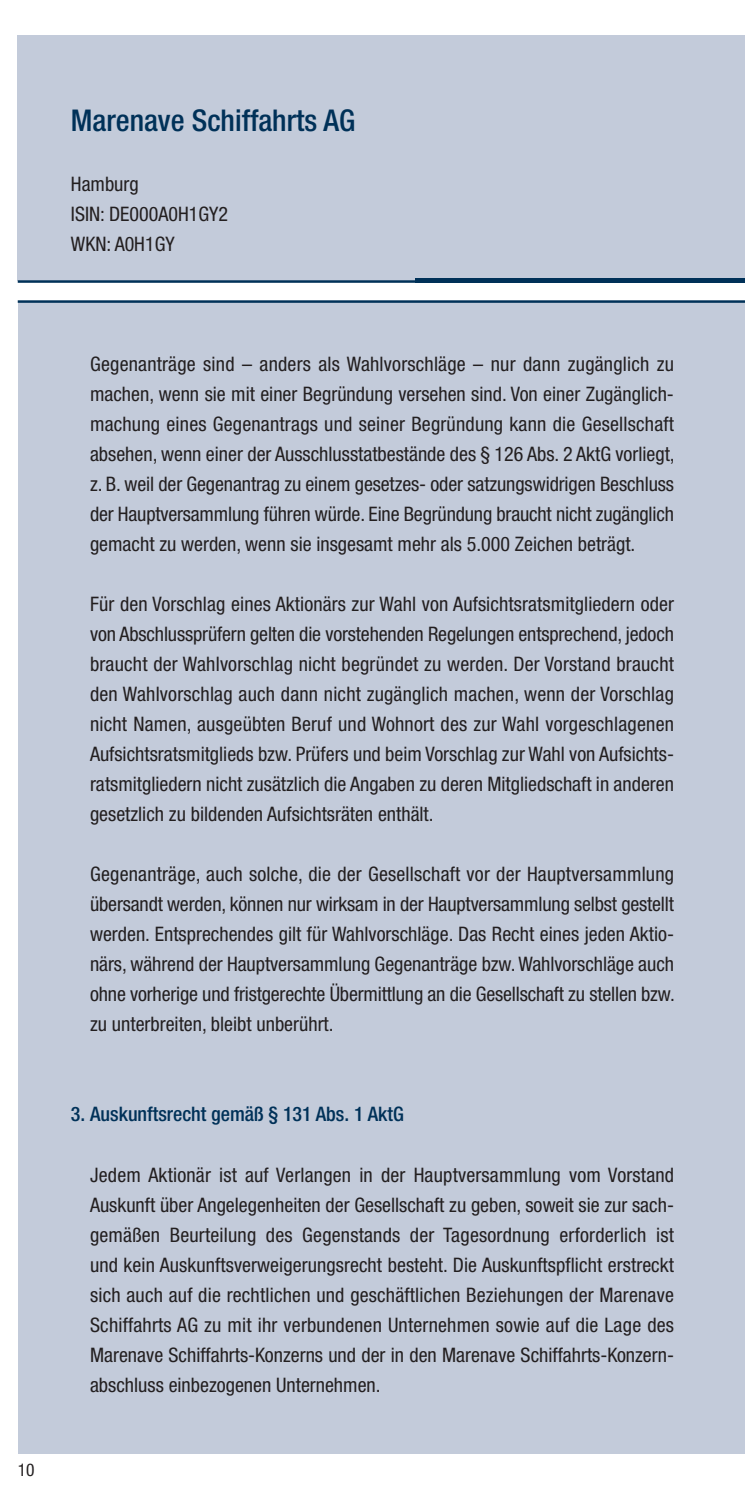
<style>
.page{position:relative;width:745px;height:1489px;background:#fff}
.page>*{position:absolute;margin:0;border:0;box-sizing:border-box;transform-origin:0 0}
.t1{font:500 condensed 30px "Helvetica Neue";color:#003158}
.t2{font:condensed 20px/30px "Helvetica Neue";color:#231f20;text-align:justify}
.t3{font:500 condensed 20px "Helvetica Neue";color:#003158}
.t4{font:condensed 17.5px "Helvetica Neue";color:#231f20}
</style>
<div class="page">
<div style="left:18px;top:35px;width:726px;height:246px;background:#c3cbda"></div>
<div style="left:18px;top:301px;width:726px;height:1152px;background:#c3cbda"></div>
<hr style="left:18px;top:300px;width:726px;height:3px;background:#003158">
<hr style="left:18px;top:280px;width:726px;height:3px;background:#003158">
<hr style="left:415px;top:278px;width:329px;height:4px;background:#003158">
<h1 class="t1" style="left:71px;top:109px;width:285px">Marenave Schiffahrts AG</h1>
<p class="t2" style="left:71px;top:170px;width:158px;text-align:left">Hamburg<br>ISIN: DE000A0H1GY2<br>WKN: A0H1GY</p>
<p class="t4" style="left:18px;top:1462px;width:18px">10</p>
<p class="t2" style="left:90px;top:350px;width:586px">Gegenanträge sind – anders als Wahlvorschläge – nur dann zugänglich zu machen, wenn sie mit einer Begründung versehen sind. Von einer Zugänglich&shy;machung eines Gegenantrags und seiner Begründung kann die Gesellschaft absehen, wenn einer der Ausschlusstatbestände des § 126 Abs. 2 AktG vorliegt, z. B. weil der Gegenantrag zu einem gesetzes- oder satzungswidrigen Beschluss der Hauptversammlung führen würde. Eine Begründung braucht nicht zugänglich gemacht zu werden, wenn sie insgesamt mehr als 5.000 Zeichen beträgt.</p>
<p class="t2" style="left:90px;top:590px;width:585px">Für den Vorschlag eines Aktionärs zur Wahl von Aufsichtsratsmitgliedern oder von Abschlussprüfern gelten die vorstehenden Regelungen entsprechend, jedoch braucht der Wahlvorschlag nicht begründet zu werden. Der Vorstand braucht den Wahlvorschlag auch dann nicht zugänglich machen, wenn der Vorschlag nicht Namen, ausgeübten Beruf und Wohnort des zur Wahl vorgeschlagenen Aufsichtsratsmitglieds bzw. Prüfers und beim Vorschlag zur Wahl von Aufsichts&shy;ratsmitgliedern nicht zusätzlich die Angaben zu deren Mitgliedschaft in anderen gesetzlich zu bildenden Aufsichtsräten enthält.</p>
<p class="t2" style="left:90px;top:860px;width:586px">Gegenanträge, auch solche, die der Gesellschaft vor der Hauptversammlung übersandt werden, können nur wirksam in der Hauptversammlung selbst gestellt werden. Entsprechendes gilt für Wahlvorschläge. Das Recht eines jeden Aktio&shy;närs, während der Hauptversammlung Gegenanträge bzw.Wahlvorschläge auch ohne vorherige und fristgerechte Übermittlung an die Gesellschaft zu stellen bzw. zu unterbreiten, bleibt unberührt.</p>
<p class="t3" style="left:71px;top:1107px;width:334px">3. Auskunftsrecht gemäß § 131 Abs. 1 AktG</p>
<p class="t2" style="left:90px;top:1160px;width:585px">Jedem Aktionär ist auf Verlangen in der Hauptversammlung vom Vorstand Auskunft über Angelegenheiten der Gesellschaft zu geben, soweit sie zur sach&shy;gemäßen Beurteilung des Gegenstands der Tagesordnung erforderlich ist und kein Auskunftsverweigerungsrecht besteht. Die Auskunftspflicht erstreckt sich auch auf die rechtlichen und geschäftlichen Beziehungen der Marenave Schiffahrts AG zu mit ihr verbundenen Unternehmen sowie auf die Lage des Marenave Schiffahrts-Konzerns und der in den Marenave Schiffahrts-Konzern&shy;abschluss einbezogenen Unternehmen.</p>
</div>
